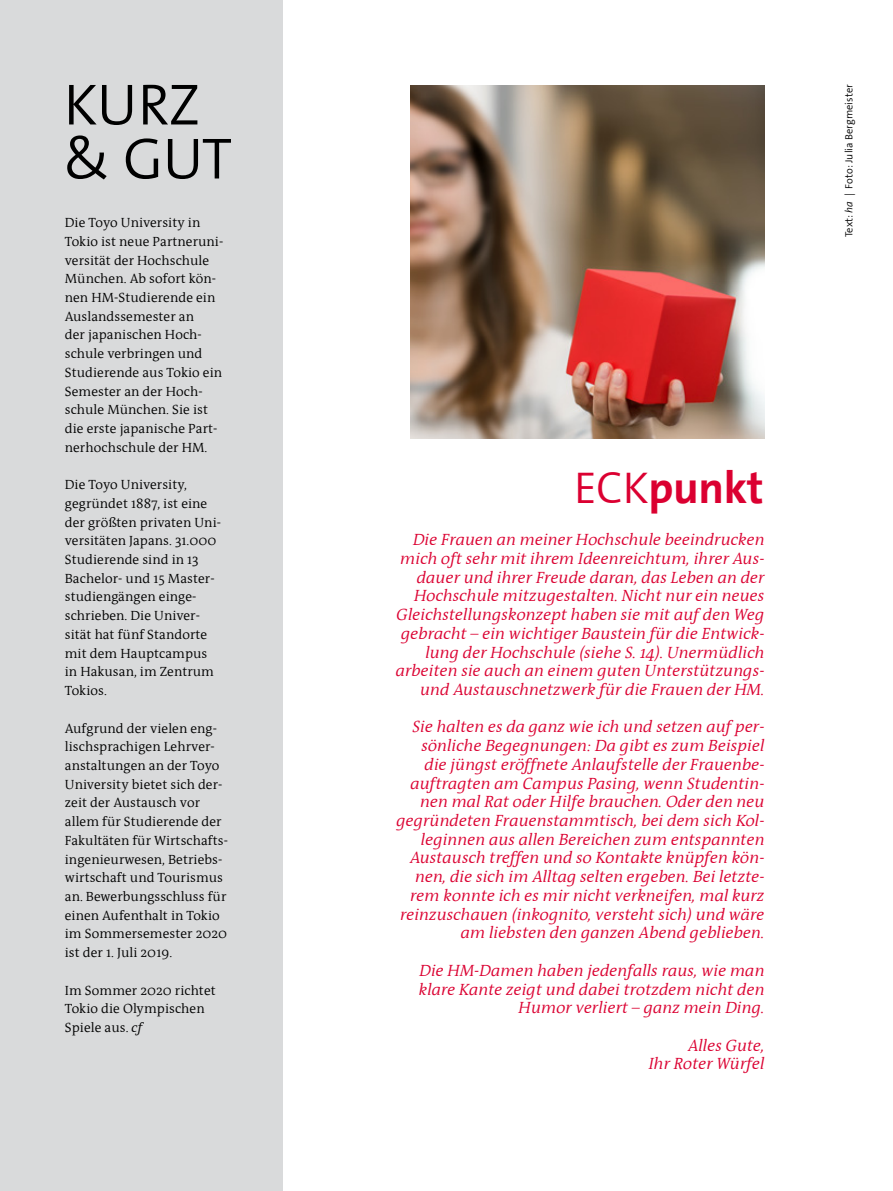
<style>
.page{position:relative;width:893px;height:1191px;background:#fff}
.page>*{position:absolute;margin:0;border:0;box-sizing:border-box;transform-origin:0 0}
.t1{font:58.5px/54px "FHM The Sans";letter-spacing:-.015em;color:#000}
.t2{font:700 45px "FHM The Sans";letter-spacing:-.01em;color:#db0031}
.t3{font:italic 16.5px/18.8px "FHM Antiqua";letter-spacing:.005em;color:#db0031;text-align:right}
.t4{font:13.5px/18.8px "FHM Antiqua";letter-spacing:.005em;color:#000}
.t5{font:10.5px "FHM The Sans";letter-spacing:.005em;color:#000}
.s1{font-style:italic}
.s2{font-weight:400}
</style>
<div class="page">
<div style="left:0;top:0;width:283px;height:1191px;background:#d9dadb"></div>
<img style="left:411px;top:85px;width:353px;height:353px">
<h1 class="t1" style="left:64px;top:80px;width:170px">KURZ &amp; GUT</h1>
<p class="t4" style="left:65px;top:214px;width:160px">Die Toyo University in<br>Tokio ist neue Partneruni&shy;versität der Hochschule<br>München. Ab sofort kön&shy;nen HM-Studierende ein<br>Auslandssemester an<br>der japanischen Hoch&shy;schule verbringen und<br>Studierende aus Tokio ein<br>Semester an der Hoch&shy;schule München. Sie ist die erste japanische Part&shy;nerhochschule der HM.</p>
<p class="t4" style="left:65px;top:476px;width:158px">Die Toyo University, gegründet 1887, ist eine der größten privaten Uni&shy;versitäten Japans. 31.000<br>Studierende sind in 13<br>Bachelor- und 15 Master&shy;studiengängen einge&shy;schrieben. Die Univer&shy;sität hat fünf Standorte mit dem Hauptcampus in Hakusan, im Zentrum<br>Tokios.</p>
<p class="t4" style="left:65px;top:719px;width:165px">Aufgrund der vielen eng&shy;lischsprachigen Lehrver&shy;anstaltungen an der Toyo<br>University bietet sich der&shy;zeit der Austausch vor allem für Studierende der<br>Fakultäten für Wirtschafts&shy;ingenieurwesen, Betriebs&shy;wirtschaft und Tourismus an. Bewerbungsschluss für einen Aufenthalt in Tokio im Sommersemester 2020 ist der 1. Juli 2019.</p>
<p class="t4" style="left:65px;top:981px;width:152px">Im Sommer 2020 richtet<br>Tokio die Olympischen<br>Spiele aus. <span class="s1">cf</span></p>
<p class="t5" style="left:844px;top:237px;width:154px;rotate:-90deg">Text: <span class="s1">ha</span> | Foto: Julia Bergmeister</p>
<h2 class="t2" style="left:574px;top:464px;width:191px"><span class="s2">ECK</span>punkt</h2>
<p class="t3" style="left:396px;top:531px;width:370px">Die Frauen an meiner Hochschule beeindrucken mich oft sehr mit ihrem Ideenreichtum, ihrer Aus&shy;dauer und ihrer Freude daran, das Leben an der Hochschule mitzugestalten. Nicht nur ein neues Gleichstellungskonzept haben sie mit auf den Weg gebracht – ein wichtiger Baustein für die Entwick&shy;lung der Hochschule (siehe S. 14). Unermüdlich arbeiten sie auch an einem guten Unterstützungs&shy;und Austauschnetzwerk für die Frauen der HM.</p>
<p class="t3" style="left:396px;top:718px;width:369px">Sie halten es da ganz wie ich und setzen auf per&shy;sönliche Begegnungen: Da gibt es zum Beispiel die jüngst eröffnete Anlaufstelle der Frauenbe&shy;auftragten am Campus Pasing, wenn Studentin&shy;nen mal Rat oder Hilfe brauchen. Oder den neu gegründeten Frauenstammtisch, bei dem sich Kol&shy;leginnen aus allen Bereichen zum entspannten Austausch treffen und so Kontakte knüpfen kön&shy;nen, die sich im Alltag selten ergeben. Bei letzte&shy;rem konnte ich es mir nicht verkneifen, mal kurz reinzuschauen (inkognito, versteht sich) und wäre am liebsten den ganzen Abend geblieben.</p>
<p class="t3" style="left:419px;top:961px;width:347px">Die HM-Damen haben jedenfalls raus, wie man klare Kante zeigt und dabei trotzdem nicht den<br>Humor verliert – ganz mein Ding.</p>
<p class="t3" style="left:649px;top:1036px;width:117px">Alles Gute,<br>Ihr Roter Würfel</p>
</div>
